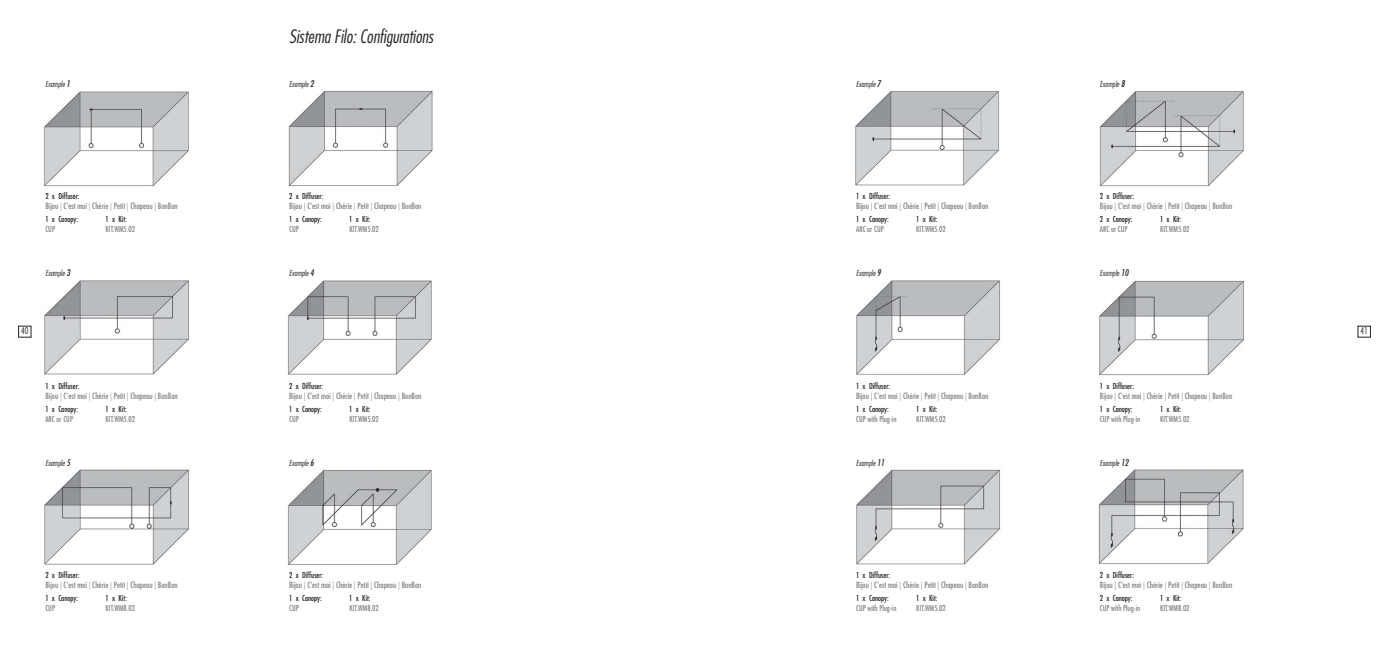
<style>
.page{position:relative;width:1389px;height:652px;background:#fff}
.page>*{position:absolute;margin:0;border:0;box-sizing:border-box;transform-origin:0 0}
.t1{font:italic 300 condensed 18px "Futura";color:#231f20}
.t2{font:300 condensed 9px "Futura";color:#231f20}
.t3{font:condensed 8.4px "Futura";color:#808285}
.t4{font:condensed 8px "Futura";color:#231f20}
.t5{font:condensed 8px "Futura";color:#808285}
.t6{font:italic 300 condensed 8px "Futura";color:#231f20}
.s1{font-weight:400;font-size:9px}
.s2{font-weight:300}
</style>
<div class="page">
<img style="left:44px;top:91px;width:145px;height:96px">
<img style="left:44px;top:469px;width:145px;height:96px">
<img style="left:44px;top:280px;width:145px;height:95px">
<img style="left:288px;top:91px;width:145px;height:95px">
<img style="left:288px;top:470px;width:144px;height:95px">
<img style="left:288px;top:280px;width:144px;height:95px">
<img style="left:855px;top:91px;width:144px;height:95px">
<img style="left:856px;top:469px;width:144px;height:96px">
<img style="left:1100px;top:91px;width:144px;height:96px">
<img style="left:1098px;top:469px;width:146px;height:95px">
<img style="left:1099px;top:280px;width:145px;height:96px">
<img style="left:856px;top:280px;width:144px;height:95px">
<div style="left:1358px;top:326px;width:13px;height:11px;border:1px solid #231f20"></div>
<div style="left:18px;top:326px;width:13px;height:11px;border:1px solid #231f20"></div>
<h1 class="t1" style="left:289px;top:28px;width:148px">Sistema Filo:Configurations</h1>
<p class="t6" style="left:45px;top:81px;width:28px">Example <span class="s1">1</span></p>
<p class="t6" style="left:289px;top:81px;width:28px">Example <span class="s1">2</span></p>
<p class="t6" style="left:856px;top:81px;width:28px">Example <span class="s1">7</span></p>
<p class="t6" style="left:1100px;top:81px;width:28px">Example <span class="s1">8</span></p>
<p class="t4" style="left:45px;top:193px;width:36px">2 x Diffuser:</p>
<p class="t3" style="left:45px;top:202px;width:134px">Bijou <span class="s2">|</span> C’est moi <span class="s2">|</span> Chérie <span class="s2">|</span> Petit <span class="s2">|</span> Chapeau <span class="s2">|</span> BonBon</p>
<p class="t4" style="left:45px;top:216px;width:34px">1 x Canopy:</p>
<p class="t4" style="left:106px;top:216px;width:23px">1 x Kit:</p>
<p class="t5" style="left:45px;top:226px;width:11px">CUP</p>
<p class="t5" style="left:106px;top:226px;width:31px">KIT.WM5.02</p>
<p class="t4" style="left:289px;top:193px;width:36px">2 x Diffuser:</p>
<p class="t3" style="left:289px;top:202px;width:134px">Bijou <span class="s2">|</span> C’est moi <span class="s2">|</span> Chérie <span class="s2">|</span> Petit <span class="s2">|</span> Chapeau <span class="s2">|</span> BonBon</p>
<p class="t4" style="left:289px;top:216px;width:34px">1 x Canopy:</p>
<p class="t4" style="left:349px;top:216px;width:23px">1 x Kit:</p>
<p class="t5" style="left:289px;top:226px;width:11px">CUP</p>
<p class="t5" style="left:349px;top:226px;width:31px">KIT.WM5.02</p>
<p class="t4" style="left:856px;top:193px;width:36px">1 x Diffuser:</p>
<p class="t3" style="left:856px;top:202px;width:134px">Bijou <span class="s2">|</span> C’est moi <span class="s2">|</span> Chérie <span class="s2">|</span> Petit <span class="s2">|</span> Chapeau <span class="s2">|</span> BonBon</p>
<p class="t4" style="left:856px;top:216px;width:34px">1 x Canopy:</p>
<p class="t4" style="left:916px;top:216px;width:23px">1 x Kit:</p>
<p class="t5" style="left:856px;top:226px;width:29px">ARC or CUP</p>
<p class="t5" style="left:916px;top:226px;width:31px">KIT.WM5.02</p>
<p class="t4" style="left:1100px;top:193px;width:36px">2 x Diffuser:</p>
<p class="t3" style="left:1100px;top:202px;width:134px">Bijou <span class="s2">|</span> C’est moi <span class="s2">|</span> Chérie <span class="s2">|</span> Petit <span class="s2">|</span> Chapeau <span class="s2">|</span> BonBon</p>
<p class="t4" style="left:1100px;top:216px;width:34px">2 x Canopy:</p>
<p class="t4" style="left:1160px;top:216px;width:23px">1 x Kit:</p>
<p class="t5" style="left:1100px;top:226px;width:29px">ARC or CUP</p>
<p class="t5" style="left:1160px;top:226px;width:31px">KIT.WM5.02</p>
<p class="t6" style="left:45px;top:270px;width:28px">Example <span class="s1">3</span></p>
<p class="t6" style="left:289px;top:270px;width:28px">Example <span class="s1">4</span></p>
<p class="t6" style="left:856px;top:270px;width:28px">Example <span class="s1">9</span></p>
<p class="t6" style="left:1100px;top:270px;width:32px">Example <span class="s1">10</span></p>
<p class="t2" style="left:21px;top:327px;width:9px">40</p>
<p class="t2" style="left:1360px;top:327px;width:9px">41</p>
<p class="t4" style="left:45px;top:382px;width:36px">1 x Diffuser:</p>
<p class="t3" style="left:45px;top:392px;width:134px">Bijou <span class="s2">|</span> C’est moi <span class="s2">|</span> Chérie <span class="s2">|</span> Petit <span class="s2">|</span> Chapeau <span class="s2">|</span> BonBon</p>
<p class="t4" style="left:45px;top:405px;width:34px">1 x Canopy:</p>
<p class="t4" style="left:106px;top:405px;width:23px">1 x Kit:</p>
<p class="t5" style="left:45px;top:415px;width:29px">ARC or CUP</p>
<p class="t5" style="left:106px;top:415px;width:31px">KIT.WM5.02</p>
<p class="t4" style="left:289px;top:382px;width:36px">2 x Diffuser:</p>
<p class="t3" style="left:289px;top:392px;width:134px">Bijou <span class="s2">|</span> C’est moi <span class="s2">|</span> Chérie <span class="s2">|</span> Petit <span class="s2">|</span> Chapeau <span class="s2">|</span> BonBon</p>
<p class="t4" style="left:289px;top:405px;width:34px">1 x Canopy:</p>
<p class="t4" style="left:349px;top:405px;width:23px">1 x Kit:</p>
<p class="t5" style="left:289px;top:415px;width:11px">CUP</p>
<p class="t5" style="left:349px;top:415px;width:31px">KIT.WM5.02</p>
<p class="t4" style="left:856px;top:382px;width:36px">1 x Diffuser:</p>
<p class="t3" style="left:856px;top:392px;width:134px">Bijou <span class="s2">|</span> C’est moi <span class="s2">|</span> Chérie <span class="s2">|</span> Petit <span class="s2">|</span> Chapeau <span class="s2">|</span> BonBon</p>
<p class="t4" style="left:856px;top:405px;width:34px">1 x Canopy:</p>
<p class="t4" style="left:916px;top:405px;width:23px">1 x Kit:</p>
<p class="t5" style="left:856px;top:415px;width:42px">CUP with Plug-in</p>
<p class="t5" style="left:916px;top:415px;width:31px">KIT.WM5.02</p>
<p class="t4" style="left:1100px;top:382px;width:36px">1 x Diffuser:</p>
<p class="t3" style="left:1100px;top:392px;width:134px">Bijou <span class="s2">|</span> C’est moi <span class="s2">|</span> Chérie <span class="s2">|</span> Petit <span class="s2">|</span> Chapeau <span class="s2">|</span> BonBon</p>
<p class="t4" style="left:1100px;top:405px;width:34px">1 x Canopy:</p>
<p class="t4" style="left:1160px;top:405px;width:23px">1 x Kit:</p>
<p class="t5" style="left:1100px;top:415px;width:42px">CUP with Plug-in</p>
<p class="t5" style="left:1160px;top:415px;width:31px">KIT.WM5.02</p>
<p class="t6" style="left:45px;top:459px;width:28px">Example <span class="s1">5</span></p>
<p class="t6" style="left:289px;top:459px;width:28px">Example <span class="s1">6</span></p>
<p class="t6" style="left:856px;top:459px;width:32px">Example <span class="s1">11</span></p>
<p class="t6" style="left:1100px;top:459px;width:32px">Example <span class="s1">12</span></p>
<p class="t4" style="left:45px;top:572px;width:36px">2 x Diffuser:</p>
<p class="t3" style="left:45px;top:581px;width:134px">Bijou <span class="s2">|</span> C’est moi <span class="s2">|</span> Chérie <span class="s2">|</span> Petit <span class="s2">|</span> Chapeau <span class="s2">|</span> BonBon</p>
<p class="t4" style="left:45px;top:595px;width:34px">1 x Canopy:</p>
<p class="t4" style="left:106px;top:595px;width:23px">1 x Kit:</p>
<p class="t5" style="left:45px;top:605px;width:11px">CUP</p>
<p class="t5" style="left:106px;top:605px;width:31px">KIT.WM8.02</p>
<p class="t4" style="left:289px;top:572px;width:36px">2 x Diffuser:</p>
<p class="t3" style="left:289px;top:581px;width:134px">Bijou <span class="s2">|</span> C’est moi <span class="s2">|</span> Chérie <span class="s2">|</span> Petit <span class="s2">|</span> Chapeau <span class="s2">|</span> BonBon</p>
<p class="t4" style="left:289px;top:595px;width:34px">1 x Canopy:</p>
<p class="t4" style="left:349px;top:595px;width:23px">1 x Kit:</p>
<p class="t5" style="left:289px;top:605px;width:11px">CUP</p>
<p class="t5" style="left:349px;top:605px;width:31px">KIT.WM8.02</p>
<p class="t4" style="left:856px;top:572px;width:36px">1 x Diffuser:</p>
<p class="t3" style="left:856px;top:581px;width:134px">Bijou <span class="s2">|</span> C’est moi <span class="s2">|</span> Chérie <span class="s2">|</span> Petit <span class="s2">|</span> Chapeau <span class="s2">|</span> BonBon</p>
<p class="t4" style="left:856px;top:595px;width:34px">1 x Canopy:</p>
<p class="t4" style="left:916px;top:595px;width:23px">1 x Kit:</p>
<p class="t5" style="left:856px;top:605px;width:42px">CUP with Plug-in</p>
<p class="t5" style="left:916px;top:605px;width:31px">KIT.WM5.02</p>
<p class="t4" style="left:1100px;top:572px;width:36px">2 x Diffuser:</p>
<p class="t3" style="left:1100px;top:581px;width:134px">Bijou <span class="s2">|</span> C’est moi <span class="s2">|</span> Chérie <span class="s2">|</span> Petit <span class="s2">|</span> Chapeau <span class="s2">|</span> BonBon</p>
<p class="t4" style="left:1100px;top:595px;width:34px">2 x Canopy:</p>
<p class="t4" style="left:1160px;top:595px;width:23px">1 x Kit:</p>
<p class="t5" style="left:1100px;top:605px;width:42px">CUP with Plug-in</p>
<p class="t5" style="left:1160px;top:605px;width:31px">KIT.WM8.02</p>
</div>
